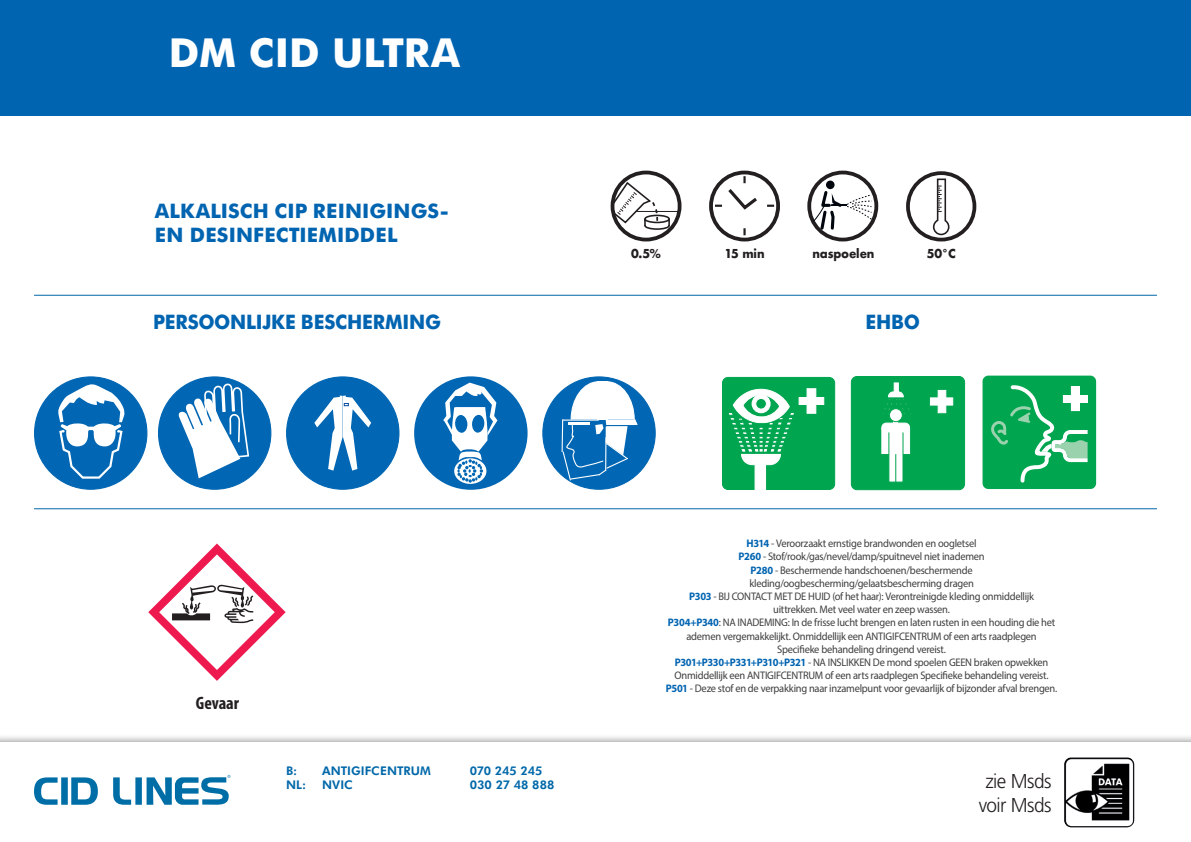
<style>
.page{position:relative;width:1191px;height:842px;background:#fff}
.page>*{position:absolute;margin:0;border:0;box-sizing:border-box;transform-origin:0 0}
.t1{font:700 40px "Futura PL";color:#fff}
.t2{font:700 20px/24px "Futura PL";letter-spacing:.005em;color:#0164b1}
.t3{font:700 20px "Futura PL";letter-spacing:.005em;color:#0164b1;scale:.95 1}
.t4{font:300 20px/24px "Frutiger LT Std";letter-spacing:-.03em;color:#231f20;text-align:center;scale:.95 1}
.t5{font:700 20px "Futura PL";color:#0164b1;scale:.95 1}
.t6{font:700 condensed 18px "Myriad Pro";color:#231f20}
.t7{font:800 12px "Futura PL";letter-spacing:.005em;color:#0068a9}
.t8{font:700 12px "Futura";letter-spacing:-.015em;color:#231f20;scale:.95 1}
.t9{font:11px/13.2px "Myriad Pro";letter-spacing:-.02em;color:#3e3e3f;text-align:center;scale:.95 1}
.s1{font-weight:700;color:#0164b1}
</style>
<div class="page">
<div style="left:0;top:0;width:1191px;height:116px;background:#0164b1"></div>
<div style="left:0;top:733px;width:1191px;height:109px;background:#231f20;opacity:.75"></div>
<div style="left:0;top:743px;width:1191px;height:99px;background:#fff"></div>
<hr style="left:34px;top:295px;width:1123px;height:1px;background:#0068a9">
<hr style="left:34px;top:508px;width:1123px;height:1px;background:#0068a9">
<svg style="left:148px;top:543px;width:138px;height:138px"></svg>
<img style="left:1064px;top:757px;width:70px;height:70px">
<div style="left:709px;top:171px;width:71px;height:70px;border:4px solid #231f20;border-radius:50%"></div>
<svg style="left:743px;top:228px;width:2px;height:7px"></svg>
<svg style="left:767px;top:205px;width:7px;height:2px"></svg>
<svg style="left:715px;top:176px;width:45px;height:34px"></svg>
<svg style="left:612px;top:173px;width:67px;height:67px"></svg>
<hr style="left:613px;top:211px;width:66px;height:1px;background:#231f20">
<svg style="left:615px;top:181px;width:55px;height:50px"></svg>
<div style="left:610px;top:171px;width:71px;height:70px;border:4px solid #231f20;border-radius:50%"></div>
<svg style="left:809px;top:172px;width:67px;height:68px"></svg>
<div style="left:807px;top:171px;width:71px;height:70px;border:4px solid #231f20;border-radius:50%"></div>
<div style="left:826px;top:181px;width:8px;height:8px;background:#01060e;border-radius:50%"></div>
<svg style="left:812px;top:189px;width:60px;height:43px"></svg>
<div style="left:906px;top:171px;width:70px;height:70px;border:4px solid #231f20;border-radius:50%"></div>
<svg style="left:932px;top:178px;width:18px;height:58px"></svg>
<div style="left:35px;top:377px;width:112px;height:112px;background:#0166b3;border-radius:50%"></div>
<svg style="left:58px;top:383px;width:66px;height:97px"></svg>
<div style="left:158px;top:377px;width:113px;height:112px;background:#0166b3;border-radius:50%"></div>
<svg style="left:178px;top:383px;width:72px;height:95px"></svg>
<div style="left:287px;top:377px;width:112px;height:112px;background:#0166b3;border-radius:50%"></div>
<svg style="left:314px;top:396px;width:57px;height:75px"></svg>
<div style="left:414px;top:376px;width:113px;height:114px;background:#0166b3;border-radius:50%"></div>
<svg style="left:443px;top:383px;width:54px;height:100px"></svg>
<div style="left:851px;top:376px;width:113px;height:114px;background:#00a54f;border-radius:6px"></div>
<div style="left:851px;top:376px;width:113px;height:114px;border:1px solid #00a54f;border-radius:6px"></div>
<div style="left:938px;top:390px;width:8px;height:23px;background:#fff;border:1px solid #fff"></div>
<div style="left:930px;top:398px;width:22px;height:7px;background:#fff"></div>
<div style="left:881px;top:428px;width:28px;height:26px;background:#fff;border:1px solid #fff"></div>
<div style="left:888px;top:426px;width:15px;height:56px;background:#fff"></div>
<div style="left:882px;top:423px;width:27px;height:9px;background:#fff;border-radius:4px"></div>
<div style="left:881px;top:423px;width:28px;height:9px;border:1px solid #fff;border-radius:4px"></div>
<svg style="left:895px;top:454px;width:1px;height:28px"></svg>
<svg style="left:894px;top:383px;width:4px;height:9px"></svg>
<svg style="left:888px;top:392px;width:15px;height:15px"></svg>
<div style="left:888px;top:392px;width:15px;height:15px;border:1px solid #fff;border-radius:5px"></div>
<svg style="left:882px;top:398px;width:29px;height:27px"></svg>
<hr style="left:883px;top:401px;width:27px;height:2px;background:#00a54f">
<hr style="left:883px;top:406px;width:27px;height:2px;background:#00a54f">
<div style="left:722px;top:377px;width:112px;height:112px;background:#00a54f;border-radius:6px"></div>
<div style="left:722px;top:377px;width:112px;height:113px;border:1px solid #00a54f;border-radius:6px"></div>
<div style="left:807px;top:389px;width:9px;height:24px;background:#fff;border:1px solid #fff"></div>
<div style="left:799px;top:397px;width:25px;height:8px;background:#fff;border:1px solid #fff"></div>
<div style="left:741px;top:437px;width:39px;height:28px;background:#fff;border-radius:11px"></div>
<div style="left:741px;top:437px;width:39px;height:28px;border:1px solid #fff;border-radius:11px"></div>
<svg style="left:741px;top:451px;width:40px;height:2px"></svg>
<div style="left:755px;top:465px;width:10px;height:25px;background:#fff"></div>
<svg style="left:729px;top:389px;width:64px;height:62px"></svg>
<div style="left:752px;top:395px;width:18px;height:18px;background:#fff;border-radius:50%"></div>
<div style="left:752px;top:395px;width:18px;height:18px;border:1px solid #fff;border-radius:50%"></div>
<hr style="left:729px;top:425px;width:68px;height:2px;background:#00a54f">
<hr style="left:732px;top:430px;width:61px;height:2px;background:#00a54f">
<hr style="left:731px;top:434px;width:59px;height:2px;background:#00a54f">
<hr style="left:731px;top:439px;width:56px;height:2px;background:#00a54f">
<div style="left:734px;top:443px;width:51px;height:2px;background:#00a54f;border:1px solid #00a54f"></div>
<div style="left:753px;top:396px;width:16px;height:16px;background:#fff;border-radius:50%"></div>
<div style="left:753px;top:395px;width:16px;height:17px;border:1px solid #fff;border-radius:50%"></div>
<div style="left:755px;top:398px;width:11px;height:11px;background:#00a54f;border-radius:50%"></div>
<div style="left:755px;top:398px;width:11px;height:11px;border:1px solid #fff;border-radius:50%"></div>
<div style="left:738px;top:447px;width:45px;height:2px;background:#00a54f;border:1px solid #00a54f"></div>
<div style="left:543px;top:377px;width:112px;height:112px;background:#0166b3;border-radius:50%"></div>
<svg style="left:562px;top:376px;width:75px;height:104px"></svg>
<hr style="left:568px;top:423px;width:22px;height:2px;background:#fff">
<svg style="left:34px;top:777px;width:64px;height:28px"></svg>
<svg style="left:113px;top:775px;width:117px;height:30px"></svg>
<svg style="left:982px;top:376px;width:114px;height:113px;background:#27b269"></svg>
<h1 class="t1" style="left:169px;top:28px;width:293px">DM CID ULTRA</h1>
<h2 class="t2" style="left:155px;top:199px;width:295px">ALKALISCH CIP REINIGINGS-<br>EN DESINFECTIEMIDDEL</h2>
<p class="t8" style="left:631px;top:245px;width:33px">0.5%</p>
<p class="t8" style="left:724px;top:245px;width:44px">15 min</p>
<p class="t8" style="left:812px;top:245px;width:67px">naspoelen</p>
<p class="t8" style="left:926px;top:245px;width:32px">50°C</p>
<h2 class="t3" style="left:153px;top:310px;width:304px">PERSOONLIJKE BESCHERMING</h2>
<h2 class="t5" style="left:865px;top:310px;width:59px">EHBO</h2>
<h3 class="t6" style="left:196px;top:691px;width:45px">Gevaar</h3>
<p class="t7" style="left:286px;top:763px;width:13px">B:</p>
<p class="t7" style="left:322px;top:763px;width:110px">ANTIGIFCENTRUM</p>
<p class="t7" style="left:470px;top:763px;width:74px">070 245 245</p>
<p class="t7" style="left:286px;top:778px;width:22px">NL:</p>
<p class="t7" style="left:322px;top:778px;width:32px">NVIC</p>
<p class="t7" style="left:470px;top:778px;width:86px">030 27 48 888</p>
<p class="t9" style="left:666px;top:537px;width:413px"><span class="s1">H314</span> - Veroorzaakt ernstige brandwonden en oogletsel<br><span class="s1">P260</span> - Stof/rook/gas/nevel/damp/spuitnevel niet inademen<br><span class="s1">P280</span> - Beschermende handschoenen/beschermende kleding/oogbescherming/gelaatsbescherming dragen<br><span class="s1">P303</span> - BIJ CONTACT MET DE HUID (of het haar): Verontreinigde kleding onmiddellijk uittrekken. Met veel water en zeep wassen.<br><span class="s1">P304+P340</span>: NA INADEMING: In de frisse lucht brengen en laten rusten in een houding die het ademen vergemakkelijkt. Onmiddellijk een ANTIGIFCENTRUM of een arts raadplegen Specifieke behandeling dringend vereist.<br><span class="s1">P301+P330+P331+P310+P321</span> - NA INSLIKKEN De mond spoelen GEEN braken opwekken Onmiddellijk een ANTIGIFCENTRUM of een arts raadplegen Specifieke behandeling vereist.<br><span class="s1">P501</span> - Deze stof en de verpakking naar inzamelpunt voor gevaarlijk of bijzonder afval brengen.</p>
<h2 class="t4" style="left:978px;top:769px;width:78px">zie Msds voir Msds</h2>
</div>
